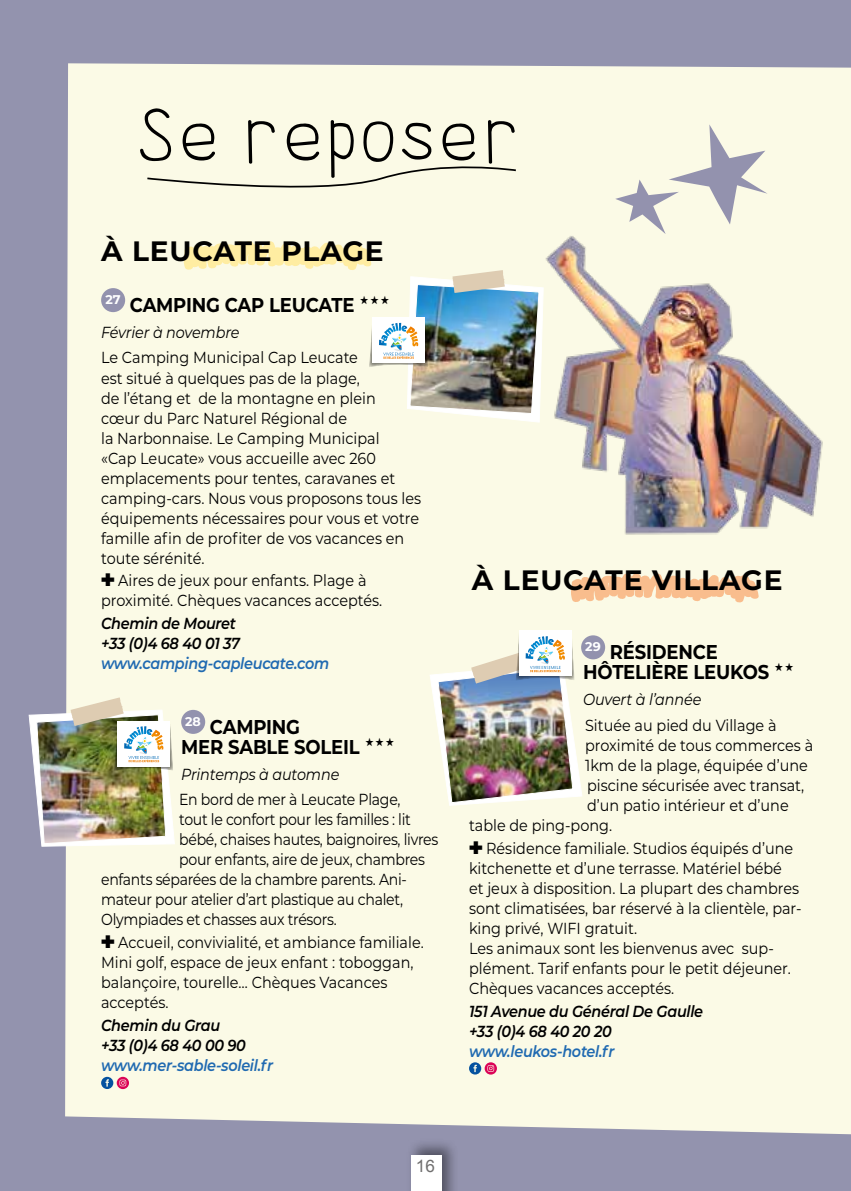
<style>
.page{position:relative;width:851px;height:1191px;background:#fff}
.page>*{position:absolute;margin:0;border:0;box-sizing:border-box;transform-origin:0 0}
.t1{font:82.8px "Ikan Besar";color:#000}
.t2{font:700 28px "Montserrat";letter-spacing:.03em;color:#000}
.t3{font:700 20px/20px "Montserrat";letter-spacing:-.01em;color:#000;scale:.9 1}
.t4{font:17.2px "Arial";color:#706f6f}
.t5{font:16px/20px "Montserrat";color:#000;scale:.9 1}
.t6{font:16px "Montserrat";letter-spacing:-.02em;color:#000;scale:.88 1}
.t7{font:italic 600 16px/20px "Montserrat";letter-spacing:-.02em;color:#000;scale:.9 1}
.t8{font:italic 600 16px "Montserrat";letter-spacing:-.02em;color:#206ab1;scale:.9 1}
.t9{font:italic 16px "Montserrat";letter-spacing:-.01em;color:#000;scale:.9 1}
</style>
<div class="page">
<div style="left:0;top:0;width:850px;height:1191px;background:#9393ae"></div>
<div style="left:65px;top:63px;width:785px;height:1071px;background:#fbfae6"></div>
<div style="left:146px;top:158px;width:371px;height:39px;background:#fbfae6"></div>
<svg style="left:615px;top:124px;width:152px;height:103px"></svg>
<div style="left:101px;top:288px;width:24px;height:24px;background:#9392ae;border-radius:50%"></div>
<div style="left:181px;top:710px;width:24px;height:24px;background:#9392ae;border-radius:50%"></div>
<svg style="left:101px;top:1076px;width:28px;height:13px"></svg>
<svg style="left:570px;top:572px;width:189px;height:31px;background:#f9d2ac"></svg>
<img style="left:533px;top:227px;width:300px;height:324px">
<img style="left:29px;top:697px;width:145px;height:149px">
<div style="left:581px;top:635px;width:24px;height:24px;background:#9392ae;border-radius:50%"></div>
<svg style="left:469px;top:1062px;width:28px;height:12px"></svg>
<img style="left:430px;top:630px;width:152px;height:175px">
<div style="left:406px;top:1138px;width:52px;height:53px;background:#000;opacity:.45"></div>
<div style="left:411px;top:1155px;width:30px;height:36px;background:#fff"></div>
<img style="left:183px;top:240px;width:360px;height:182px">
<svg style="left:365px;top:737px;width:29px;height:8px"></svg>
<svg style="left:775px;top:662px;width:18px;height:9px"></svg>
<h1 class="t1" style="left:137px;top:91px;width:384px">Se reposer</h1>
<h2 class="t2" style="left:101px;top:231px;width:284px">À LEUCATE PLAGE</h2>
<p class="t3" style="left:105px;top:294px;width:278px"><sup>27</sup> CAMPING CAP LEUCATE</p>
<p class="t9" style="left:101px;top:321px;width:155px">Février à novembre</p>
<p class="t5" style="left:101px;top:347px;width:357px">Le Camping Municipal Cap Leucate<br>est situé à quelques pas de la plage,<br>de l’étang et de la montagne en plein<br>cœur du Parc Naturel Régional de<br>la Narbonnaise. Le Camping Municipal<br>«Cap Leucate» vous accueille avec 260 emplacements pour tentes, caravanes et camping-cars. Nous vous proposons tous les équipements nécessaires pour vous et votre famille afin de profiter de vos vacances en toute sérénité.</p>
<p class="t5" style="left:101px;top:570px;width:314px">✚ Aires de jeux pour enfants. Plage à proximité. Chèques vacances acceptés.</p>
<p class="t7" style="left:101px;top:613px;width:156px">Chemin de Mouret +33 (0)4 68 40 01 37</p>
<p class="t8" style="left:101px;top:652px;width:255px">www.camping-capleucate.com</p>
<p class="t3" style="left:181px;top:716px;width:200px"><sup>28</sup> CAMPING<br>MER SABLE SOLEIL</p>
<p class="t9" style="left:181px;top:763px;width:177px">Printemps à automne</p>
<p class="t6" style="left:179px;top:788px;width:253px">En bord de mer à Leucate Plage,</p>
<p class="t6" style="left:179px;top:808px;width:265px">tout le confort pour les familles : lit</p>
<p class="t6" style="left:179px;top:828px;width:296px">bébé, chaises hautes, baignoires, livres</p>
<p class="t6" style="left:179px;top:848px;width:281px">pour enfants, aire de jeux, chambres</p>
<p class="t6" style="left:101px;top:868px;width:349px">enfants séparées de la chambre parents. Ani-</p>
<p class="t6" style="left:101px;top:888px;width:344px">mateur pour atelier d’art plastique au chalet,</p>
<p class="t6" style="left:101px;top:908px;width:269px">Olympiades et chasses aux trésors.</p>
<p class="t5" style="left:101px;top:932px;width:360px">✚ Accueil, convivialité, et ambiance familiale.<br>Mini golf, espace de jeux enfant : toboggan, balançoire, tourelle… Chèques Vacances acceptés.</p>
<p class="t7" style="left:101px;top:1014px;width:162px">Chemin du Grau +33 (0)4 68 40 00 90</p>
<p class="t8" style="left:101px;top:1054px;width:192px">www.mer-sable-soleil.fr</p>
<h2 class="t2" style="left:472px;top:559px;width:312px">À LEUCATE VILLAGE</h2>
<p class="t3" style="left:583px;top:641px;width:208px"><sup>29</sup> RÉSIDENCE<br>HÔTELIÈRE LEUKOS</p>
<p class="t9" style="left:583px;top:688px;width:133px">Ouvert à l’année</p>
<p class="t5" style="left:585px;top:714px;width:214px">Située au pied du Village à</p>
<p class="t5" style="left:585px;top:734px;width:255px">proximité de tous commerces à</p>
<p class="t5" style="left:585px;top:754px;width:249px">1km de la plage, équipée d’une</p>
<p class="t5" style="left:587px;top:774px;width:243px">piscine sécurisée avec transat,</p>
<p class="t5" style="left:587px;top:794px;width:225px">d’un patio intérieur et d’une</p>
<p class="t5" style="left:469px;top:814px;width:160px">table de ping-pong.</p>
<p class="t5" style="left:469px;top:837px;width:371px">✚ Résidence familiale. Studios équipés d’une kitchenette et d’une terrasse. Matériel bébé<br>et jeux à disposition. La plupart des chambres sont climatisées, bar réservé à la clientèle, par&shy;king privé, WIFI gratuit.<br>Les animaux sont les bienvenus avec sup&shy;plément. Tarif enfants pour le petit déjeuner.<br>Chèques vacances acceptés.</p>
<p class="t7" style="left:469px;top:1000px;width:261px">151 Avenue du Général De Gaulle +33 (0)4 68 40 20 20</p>
<p class="t8" style="left:469px;top:1039px;width:163px">www.leukos-hotel.fr</p>
<p class="t4" style="left:416px;top:1154px;width:21px">16</p>
</div>
